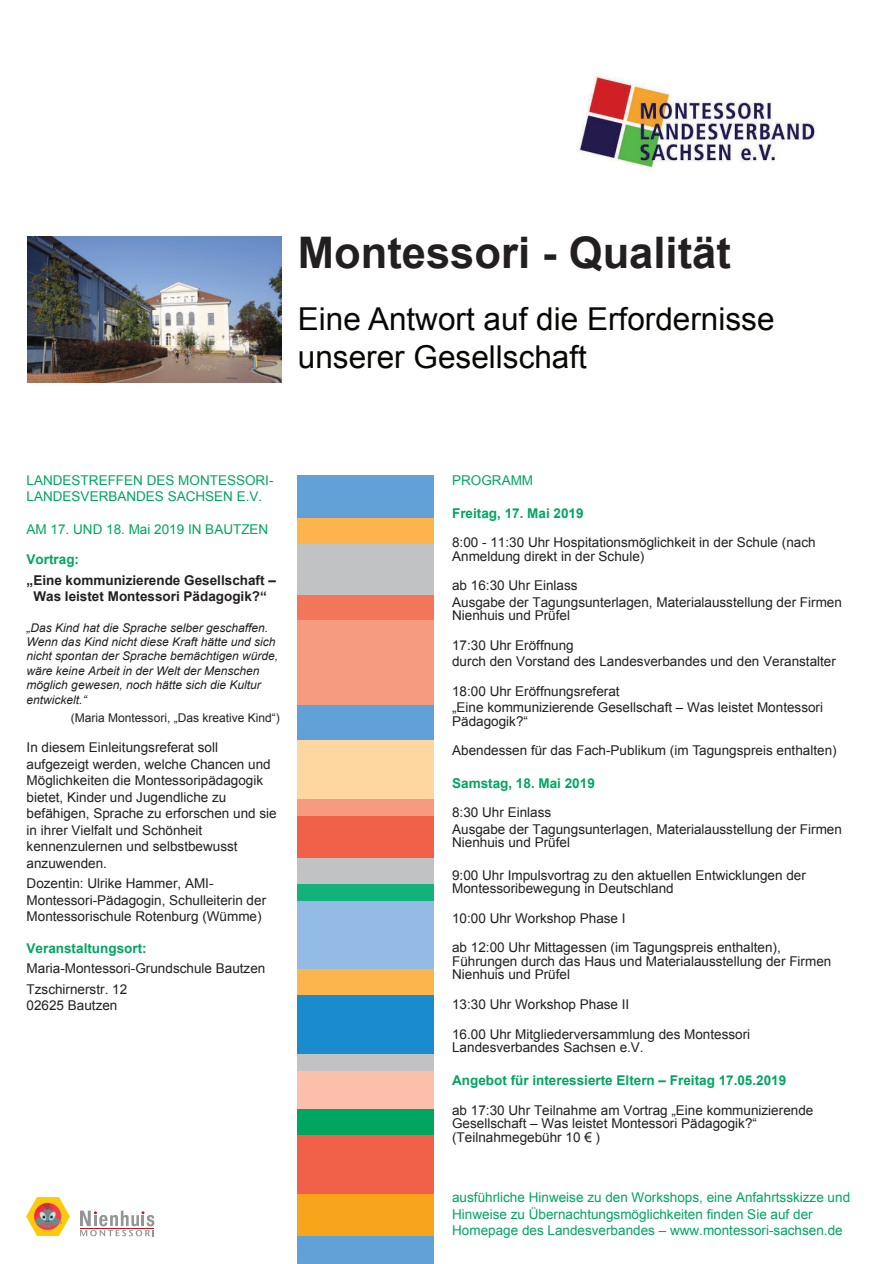
<style>
.page{position:relative;width:894px;height:1264px;background:#fff}
.page>*{position:absolute;margin:0;border:0;box-sizing:border-box;transform-origin:0 0}
.t1{font:700 43.5px "Arial";color:#231f20}
.t2{font:31.5px/37.8px "Arial";color:#080704}
.t3{font:13.5px/13.5px "Arial";color:#231f20}
.t4{font:13.5px/16.2px "Arial";color:#00a660}
.t5{font:700 13.5px "Arial";color:#00a660}
.t6{font:700 13.5px/16.2px "Arial";color:#231f20;text-align:center}
.t7{font:italic 12px/14.4px "Arial";color:#231f20}
.t8{font:12px "Arial";color:#231f20}
</style>
<div class="page">
<div style="left:298px;top:475px;width:136px;height:43px;background:#61a1d7"></div>
<div style="left:298px;top:1194px;width:136px;height:42px;background:#f9a51b"></div>
<div style="left:298px;top:1134px;width:136px;height:60px;background:#f16149"></div>
<div style="left:298px;top:1109px;width:136px;height:25px;background:#00a660"></div>
<div style="left:298px;top:1070px;width:136px;height:39px;background:#fbc0ab"></div>
<div style="left:298px;top:1053px;width:136px;height:17px;background:#c1c2c4"></div>
<div style="left:298px;top:994px;width:136px;height:59px;background:#198ccd"></div>
<div style="left:298px;top:968px;width:136px;height:26px;background:#fcb54c"></div>
<div style="left:298px;top:900px;width:136px;height:68px;background:#94bbe3"></div>
<div style="left:298px;top:883px;width:136px;height:17px;background:#13b27b"></div>
<div style="left:298px;top:858px;width:136px;height:25px;background:#c1c2c4"></div>
<div style="left:298px;top:815px;width:136px;height:43px;background:#f16149"></div>
<div style="left:298px;top:798px;width:136px;height:17px;background:#f69a80"></div>
<div style="left:298px;top:739px;width:136px;height:59px;background:#fed7a0"></div>
<div style="left:298px;top:705px;width:136px;height:34px;background:#61a1d7"></div>
<div style="left:298px;top:620px;width:136px;height:85px;background:#f69a80"></div>
<div style="left:298px;top:594px;width:136px;height:26px;background:#f3755a"></div>
<div style="left:298px;top:543px;width:136px;height:51px;background:#c1c2c4"></div>
<div style="left:298px;top:518px;width:136px;height:25px;background:#fcb54c"></div>
<div style="left:298px;top:1236px;width:136px;height:27px;background:#61a1d7"></div>
<img style="left:28px;top:237px;width:253px;height:145px">
<img style="left:578px;top:73px;width:238px;height:98px">
<img style="left:27px;top:1197px;width:42px;height:38px">
<svg style="left:80px;top:1210px;width:74px;height:26px"></svg>
<hr style="left:80px;top:1227px;width:74px;height:1px;background:#c4121a">
<h1 class="t1" style="left:298px;top:236px;width:434px">Montessori - Qualität</h1>
<h2 class="t2" style="left:298px;top:303px;width:478px">Eine Antwort auf die Erfordernisse unserer Gesellschaft</h2>
<p class="t4" style="left:27px;top:473px;width:248px">LANDESTREFFEN DES MONTESSORI-<br>LANDESVERBANDES SACHSEN E.V.</p>
<p class="t4" style="left:27px;top:522px;width:243px">AM 17. UND 18. Mai 2019 IN BAUTZEN</p>
<p class="t5" style="left:27px;top:554px;width:54px">Vortrag:</p>
<p class="t6" style="left:27px;top:573px;width:251px">„Eine kommunizierende Gesellschaft –<br>Was leistet Montessori Pädagogik?“</p>
<p class="t7" style="left:27px;top:621px;width:253px">„Das Kind hat die Sprache selber geschaffen.<br>Wenn das Kind nicht diese Kraft hätte und sich nicht spontan der Sprache bemächtigen würde, wäre keine Arbeit in der Welt der Menschen möglich gewesen, noch hätte sich die Kultur entwickelt.“</p>
<p class="t8" style="left:71px;top:713px;width:210px">(Maria Montessori, „Das kreative Kind“)</p>
<p class="t3" style="left:27px;top:740px;width:251px;line-height:16.5px">In diesem Einleitungsreferat soll aufgezeigt werden, welche Chancen und Möglichkeiten die Montessoripädagogik bietet, Kinder und Jugendliche zu befähigen, Sprache zu erforschen und sie in ihrer Vielfalt und Schönheit kennenzulernen und selbstbewusst anzuwenden.</p>
<p class="t3" style="left:27px;top:876px;width:241px;line-height:16.2px">Dozentin: Ulrike Hammer, AMI-<br>Montessori-Pädagogin, Schulleiterin der<br>Montessorischule Rotenburg (Wümme)</p>
<p class="t5" style="left:27px;top:942px;width:122px">Veranstaltungsort:</p>
<p class="t3" style="left:27px;top:959px;width:240px;line-height:20.4px">Maria-Montessori-Grundschule Bautzen<br>Tzschirnerstr. 12</p>
<p class="t3" style="left:27px;top:999px;width:92px">02625 Bautzen</p>
<p class="t4" style="left:452px;top:473px;width:82px">PROGRAMM</p>
<p class="t5" style="left:452px;top:507px;width:133px">Freitag, 17. Mai 2019</p>
<p class="t3" style="left:452px;top:537px;width:365px">8:00 - 11:30 Uhr Hospitationsmöglichkeit in der Schule (nach<br>Anmeldung direkt in der Schule)</p>
<p class="t3" style="left:452px;top:579px;width:391px;line-height:16.2px">ab 16:30 Uhr Einlass<br>Ausgabe der Tagungsunterlagen, Materialausstellung der Firmen</p>
<p class="t3" style="left:452px;top:602px;width:123px;line-height:29.7px">Nienhuis und Prüfel<br>17:30 Uhr Eröffnung</p>
<p class="t3" style="left:452px;top:647px;width:385px;line-height:29.7px">durch den Vorstand des Landesverbandes und den Veranstalter<br>18:00 Uhr Eröffnungsreferat</p>
<p class="t3" style="left:452px;top:701px;width:372px">„Eine kommunizierende Gesellschaft – Was leistet Montessori<br>Pädagogik?“</p>
<p class="t3" style="left:452px;top:745px;width:386px">Abendessen für das Fach-Publikum (im Tagungspreis enthalten)</p>
<p class="t5" style="left:452px;top:777px;width:144px">Samstag, 18. Mai 2019</p>
<p class="t3" style="left:452px;top:805px;width:391px;line-height:16.2px">8:30 Uhr Einlass<br>Ausgabe der Tagungsunterlagen, Materialausstellung der Firmen</p>
<p class="t3" style="left:452px;top:836px;width:119px">Nienhuis und Prüfel</p>
<p class="t3" style="left:452px;top:869px;width:355px">9:00 Uhr Impulsvortrag zu den aktuellen Entwicklungen der<br>Montessoribewegung in Deutschland</p>
<p class="t3" style="left:452px;top:912px;width:175px">10:00 Uhr Workshop Phase I</p>
<p class="t3" style="left:452px;top:942px;width:380px">ab 12:00 Uhr Mittagessen (im Tagungspreis enthalten),<br>Führungen durch das Haus und Materialausstellung der Firmen<br>Nienhuis und Prüfel</p>
<p class="t3" style="left:452px;top:998px;width:179px">13:30 Uhr Workshop Phase II</p>
<p class="t3" style="left:452px;top:1028px;width:299px">16.00 Uhr Mitgliederversammlung des Montessori<br>Landesverbandes Sachsen e.V.</p>
<p class="t5" style="left:452px;top:1074px;width:335px">Angebot für interessierte Eltern – Freitag 17.05.2019</p>
<p class="t3" style="left:452px;top:1104px;width:362px">ab 17:30 Uhr Teilnahme am Vortrag „Eine kommunizierende<br>Gesellschaft – Was leistet Montessori Pädagogik?“ (Teilnahmegebühr 10 € )</p>
<p class="t4" style="left:452px;top:1190px;width:399px">ausführliche Hinweise zu den Workshops, eine Anfahrtsskizze und<br>Hinweise zu Übernachtungsmöglichkeiten finden Sie auf der<br>Homepage des Landesverbandes – www.montessori-sachsen.de</p>
</div>
